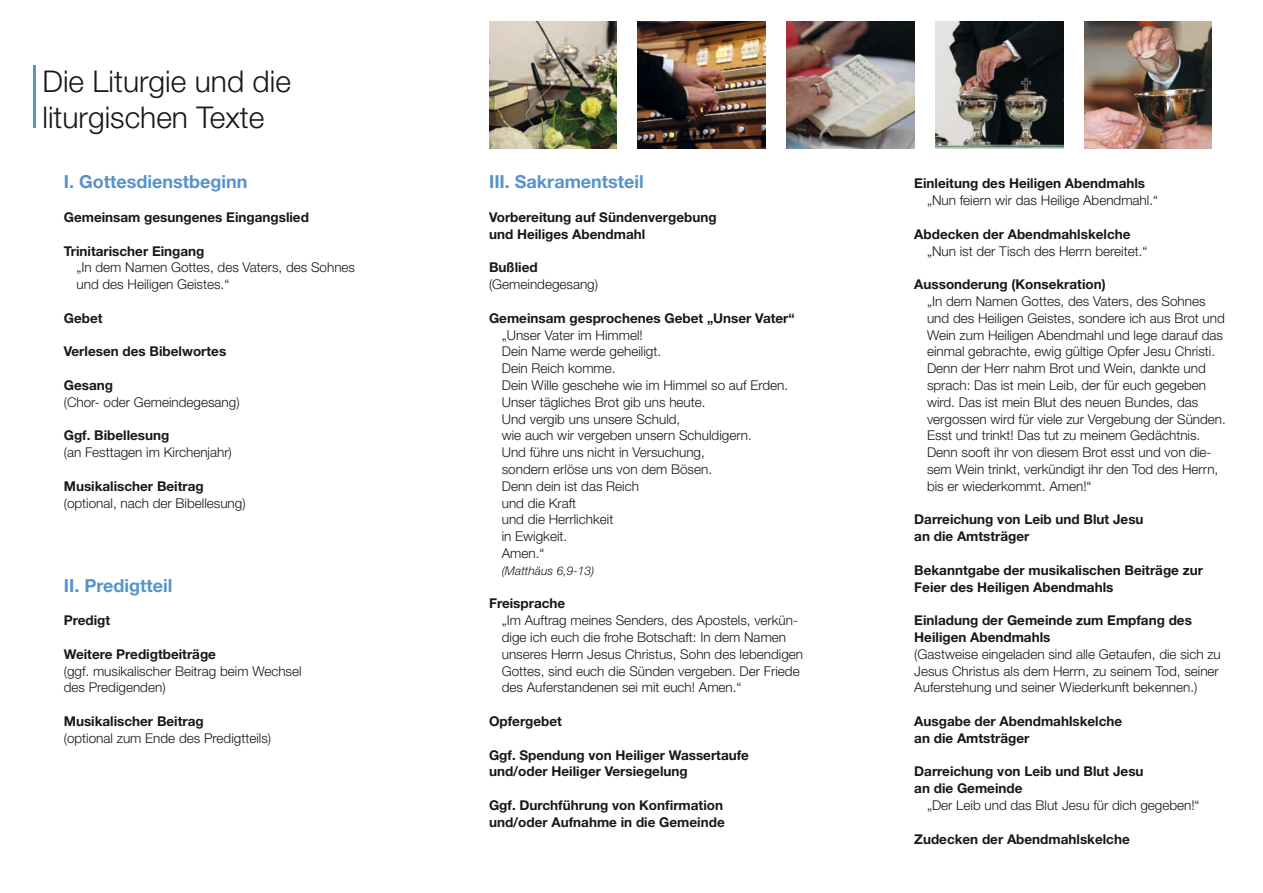
<style>
.page{position:relative;width:1263px;height:893px;background:#fff}
.page>*{position:absolute;margin:0;border:0;box-sizing:border-box;transform-origin:0 0}
.t1{font:300 30px/36px "Helvetica Neue LT Std";color:#1a171c}
.t2{font:700 18px "Helvetica Neue LT Std";color:#5693ca}
.t3{font:300 13.5px/16.8px "Helvetica Neue LT Std";color:#1a171c}
.t4{font:700 13.5px/16.8px "Helvetica Neue LT Std";color:#1a171c}
.t5{font:italic 300 12px "Helvetica Neue LT Std";color:#1a171c}
</style>
<div class="page">
<img style="left:1084px;top:21px;width:128px;height:128px">
<hr style="left:34px;top:65px;width:2px;height:63px;background:#5693ca">
<img style="left:489px;top:21px;width:128px;height:128px">
<img style="left:638px;top:21px;width:127px;height:128px">
<img style="left:787px;top:21px;width:127px;height:128px">
<img style="left:935px;top:21px;width:128px;height:128px">
<h1 class="t1" style="left:43px;top:62px;width:250px">Die Liturgie und die liturgischen Texte</h1>
<h2 class="t2" style="left:64px;top:171px;width:185px">I. Gottesdienstbeginn</h2>
<p class="t4" style="left:64px;top:208px;width:247px">Gemeinsam gesungenes Eingangslied</p>
<p class="t4" style="left:64px;top:242px;width:142px">Trinitarischer Eingang</p>
<p class="t3" style="left:77px;top:259px;width:280px">„In dem Namen Gottes, des Vaters, des Sohnes und des Heiligen Geistes.“</p>
<p class="t4" style="left:64px;top:309px;width:40px">Gebet</p>
<p class="t4" style="left:64px;top:343px;width:164px">Verlesen des Bibelwortes</p>
<p class="t4" style="left:64px;top:376px;width:51px">Gesang</p>
<p class="t3" style="left:64px;top:393px;width:177px">(Chor- oder Gemeindegesang)</p>
<p class="t4" style="left:64px;top:427px;width:107px">Ggf. Bibellesung</p>
<p class="t3" style="left:64px;top:444px;width:170px">(an Festtagen im Kirchenjahr)</p>
<p class="t4" style="left:64px;top:477px;width:141px">Musikalischer Beitrag</p>
<p class="t3" style="left:64px;top:494px;width:183px">(optional, nach der Bibellesung)</p>
<h2 class="t2" style="left:64px;top:574px;width:110px">II. Predigtteil</h2>
<p class="t4" style="left:64px;top:612px;width:48px">Predigt</p>
<p class="t4" style="left:64px;top:645px;width:154px">Weitere Predigtbeiträge</p>
<p class="t3" style="left:64px;top:662px;width:239px">(ggf. musikalischer Beitrag beim Wechsel des Predigenden)</p>
<p class="t4" style="left:64px;top:712px;width:141px">Musikalischer Beitrag</p>
<p class="t3" style="left:64px;top:729px;width:209px">(optional zum Ende des Predigtteils)</p>
<h2 class="t2" style="left:489px;top:171px;width:156px">III. Sakramentsteil</h2>
<p class="t4" style="left:489px;top:208px;width:229px">Vorbereitung auf Sündenvergebung und Heiliges Abendmahl</p>
<p class="t4" style="left:489px;top:259px;width:50px">Bußlied</p>
<p class="t3" style="left:489px;top:276px;width:111px">(Gemeindegesang)</p>
<p class="t4" style="left:489px;top:309px;width:307px">Gemeinsam gesprochenes Gebet „Unser Vater“</p>
<p class="t3" style="left:502px;top:326px;width:288px">„Unser Vater im Himmel!<br>Dein Name werde geheiligt.<br>Dein Reich komme.<br>Dein Wille geschehe wie im Himmel so auf Erden.<br>Unser tägliches Brot gib uns heute.<br>Und vergib uns unsere Schuld,<br>wie auch wir vergeben unsern Schuldigern.<br>Und führe uns nicht in Versuchung,<br>sondern erlöse uns von dem Bösen.<br>Denn dein ist das Reich<br>und die Kraft<br>und die Herrlichkeit<br>in Ewigkeit.<br>Amen.“</p>
<p class="t5" style="left:502px;top:563px;width:94px">(Matthäus 6,9-13)</p>
<p class="t4" style="left:489px;top:595px;width:78px">Freisprache</p>
<p class="t3" style="left:502px;top:612px;width:303px">„Im Auftrag meines Senders, des Apostels, verkün&shy;dige ich euch die frohe Botschaft: In dem Namen unseres Herrn Jesus Christus, Sohn des lebendigen Gottes, sind euch die Sünden vergeben. Der Friede des Auferstandenen sei mit euch! Amen.“</p>
<p class="t4" style="left:489px;top:712px;width:74px">Opfergebet</p>
<p class="t4" style="left:489px;top:746px;width:261px">Ggf. Spendung von Heiliger Wassertaufe und/oder Heiliger Versiegelung</p>
<p class="t4" style="left:489px;top:796px;width:237px">Ggf. Durchführung von Konfirmation und/oder Aufnahme in die Gemeinde</p>
<p class="t4" style="left:914px;top:175px;width:232px">Einleitung des Heiligen Abendmahls</p>
<p class="t3" style="left:927px;top:192px;width:233px">„Nun feiern wir das Heilige Abendmahl.“</p>
<p class="t4" style="left:914px;top:225px;width:218px">Abdecken der Abendmahlskelche</p>
<p class="t3" style="left:927px;top:242px;width:222px">„Nun ist der Tisch des Herrn bereitet.“</p>
<p class="t4" style="left:914px;top:276px;width:193px">Aussonderung (Konsekration)</p>
<p class="t3" style="left:927px;top:293px;width:300px">„In dem Namen Gottes, des Vaters, des Sohnes und des Heiligen Geistes, sondere ich aus Brot und Wein zum Heiligen Abendmahl und lege darauf das einmal gebrachte, ewig gültige Opfer Jesu Christi.<br>Denn der Herr nahm Brot und Wein, dankte und sprach: Das ist mein Leib, der für euch gegeben wird. Das ist mein Blut des neuen Bundes, das vergossen wird für viele zur Vergebung der Sünden.<br>Esst und trinkt! Das tut zu meinem Gedächtnis.<br>Denn sooft ihr von diesem Brot esst und von die&shy;sem Wein trinkt, verkündigt ihr den Tod des Herrn, bis er wiederkommt. Amen!“</p>
<p class="t4" style="left:914px;top:511px;width:231px">Darreichung von Leib und Blut Jesu an die Amtsträger</p>
<p class="t4" style="left:914px;top:561px;width:290px">Bekanntgabe der musikalischen Beiträge zur<br>Feier des Heiligen Abendmahls</p>
<p class="t4" style="left:914px;top:612px;width:279px">Einladung der Gemeinde zum Empfang des<br>Heiligen Abendmahls</p>
<p class="t3" style="left:914px;top:645px;width:308px">(Gastweise eingeladen sind alle Getaufen, die sich zu<br>Jesus Christus als dem Herrn, zu seinem Tod, seiner<br>Auferstehung und seiner Wiederkunft bekennen.)</p>
<p class="t4" style="left:914px;top:712px;width:209px">Ausgabe der Abendmahlskelche an die Amtsträger</p>
<p class="t4" style="left:914px;top:763px;width:231px">Darreichung von Leib und Blut Jesu an die Gemeinde</p>
<p class="t3" style="left:927px;top:796px;width:274px">„Der Leib und das Blut Jesu für dich gegeben!“</p>
<p class="t4" style="left:914px;top:830px;width:217px">Zudecken der Abendmahlskelche</p>
</div>
